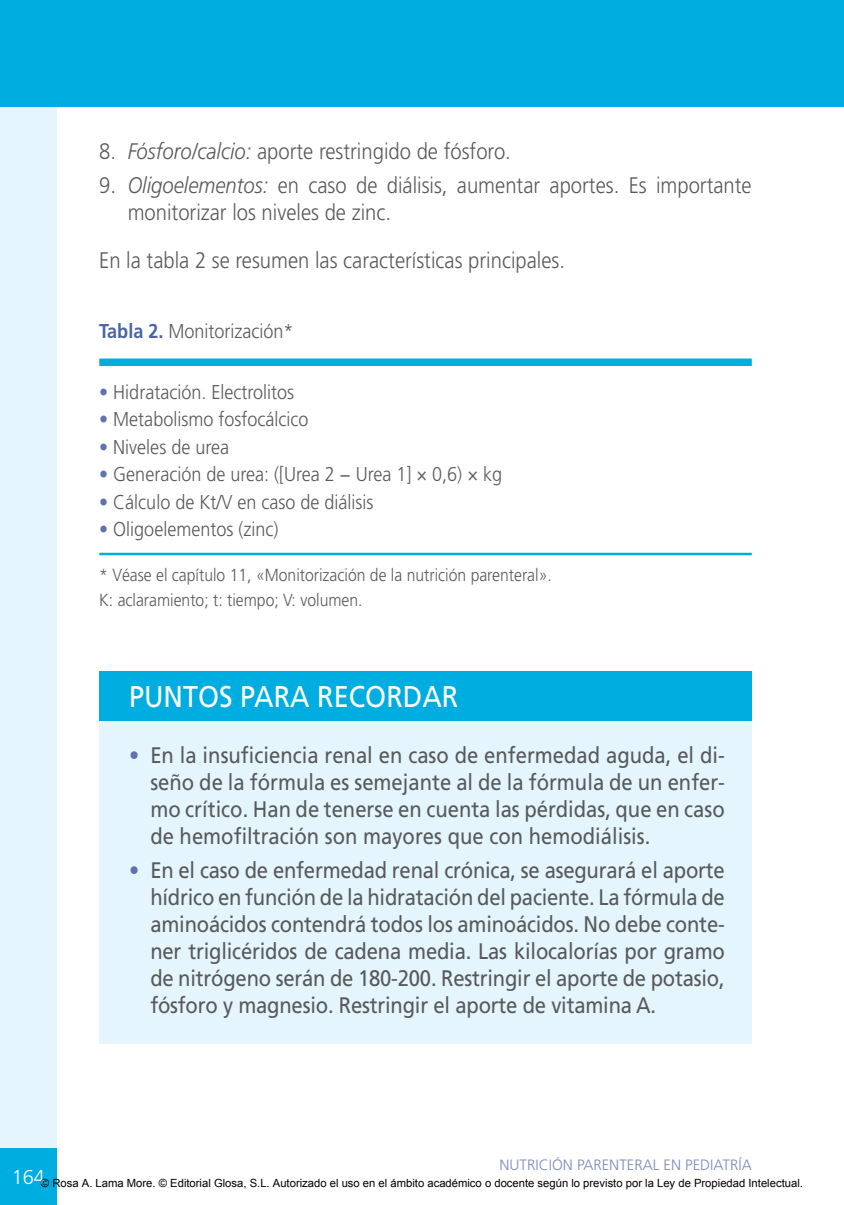
<style>
.page{position:relative;width:844px;height:1205px;background:#fff}
.page>*{position:absolute;margin:0;border:0;box-sizing:border-box;transform-origin:0 0}
.t1{font:30px "Frutiger";color:#fff;scale:.9 1}
.t2{font:22.5px/27px "Frutiger";letter-spacing:-.005em;color:#58595b;text-align:justify;scale:.9 1}
.t3{font:300 22.5px/27px "Frutiger";color:#58595b;scale:.9 1}
.t4{font:300 20px "Frutiger";color:#58595b;scale:.9 1}
.t5{font:300 20px "Frutiger";color:#fff}
.t6{font:300 17.5px/24.5px "Frutiger";color:#58595b;scale:.9 1}
.t7{font:300 15px "Frutiger";color:#7e89bb}
.t8{font:11.25px "Arial";color:#000}
.s1{font-style:italic}
.s2{font-weight:700;color:#4965a5}
.s3{color:#5f72ad}
</style>
<div class="page">
<div style="left:0;top:0;width:57px;height:1205px;background:#e4f5fd"></div>
<div style="left:0;top:0;width:843px;height:106px;background:#00ade0"></div>
<div style="left:0;top:1148px;width:57px;height:57px;background:#00ade0"></div>
<div style="left:99px;top:671px;width:652px;height:373px;background:#e4f5fd"></div>
<div style="left:99px;top:671px;width:652px;height:50px;background:#00ade0"></div>
<hr style="left:99px;top:553px;width:652px;height:2px;background:#00ade0">
<div style="left:99px;top:358px;width:652px;height:8px;background:#00ade0"></div>
<p class="t3" style="left:99px;top:138px;width:458px">8. <span class="s1">Fósforo/calcio:</span> aporte restringido de fósforo.</p>
<p class="t3" style="left:128px;top:172px;width:694px;text-indent:-28px">9. <span class="s1">Oligoelementos:</span> en caso de diálisis, aumentar aportes. Es importante monitorizar los niveles de zinc.</p>
<p class="t3" style="left:99px;top:247px;width:519px">En la tabla 2 se resumen las características principales.</p>
<p class="t4" style="left:99px;top:320px;width:217px"><span class="s2">Tabla 2.</span> Monitorización*</p>
<p class="t4" style="left:99px;top:380px;width:218px"><span class="s3">•</span> Hidratación. Electrolitos</p>
<p class="t4" style="left:99px;top:408px;width:234px"><span class="s3">•</span> Metabolismo fosfocálcico</p>
<p class="t4" style="left:99px;top:435px;width:146px"><span class="s3">•</span> Niveles de urea</p>
<p class="t4" style="left:99px;top:463px;width:449px"><span class="s3">•</span> Generación de urea: ([U rea 2 − U rea 1] × 0,6) × kg</p>
<p class="t4" style="left:99px;top:490px;width:306px"><span class="s3">•</span> Cálculo de Kt/V en caso de diálisis</p>
<p class="t4" style="left:99px;top:518px;width:200px"><span class="s3">•</span> Oligoelementos (zinc)</p>
<p class="t6" style="left:99px;top:563px;width:504px">* Véase el capítulo 11, «Monitorización de la nutrición parenteral».<br>K: aclaramiento; t: tiempo; V: volumen.</p>
<h1 class="t1" style="left:129px;top:679px;width:79px">PU NTOS</h1>
<h1 class="t1" style="left:240px;top:679px;width:20px">PARA</h1>
<h1 class="t1" style="left:317px;top:679px;width:21px">RECORDAR</h1>
<p class="t2" style="left:150px;top:741px;width:639px;text-indent:-21px"><span class="s3">•</span> En la insuficiencia renal en caso de enfermedad aguda, el di&shy;seño de la fórmula es semejante al de la fórmula de un enfer&shy;mo crítico. Han de tenerse en cuenta las pérdidas, que en caso de hemofiltración son mayores que con hemodiálisis.</p>
<p class="t2" style="left:150px;top:856px;width:639px;text-indent:-21px"><span class="s3">•</span> E n el caso de enfermedad renal crónica, se asegurará el aporte hídrico en función de la hidratación del paciente. La fórmula de aminoácidos contendrá todos los aminoácidos. No debe conte&shy;ner triglicéridos de cadena media. Las kilocalorías por gramo de nitrógeno serán de 180-200. Restringir el aporte de potasio, fósforo y magnesio. Restringir el aporte de vitamina A.</p>
<p class="t7" style="left:499px;top:1156px;width:254px">nutrición parenteral en pediatría</p>
<p class="t5" style="left:12px;top:1166px;width:35px">164</p>
<p class="t8" style="left:41px;top:1175px;width:763px">© Rosa A. Lama More. © Editorial Glosa, S.L. Autorizado el uso en el ámbito académico o docente según lo previsto por la Ley de Propiedad Intelectual.</p>
</div>
